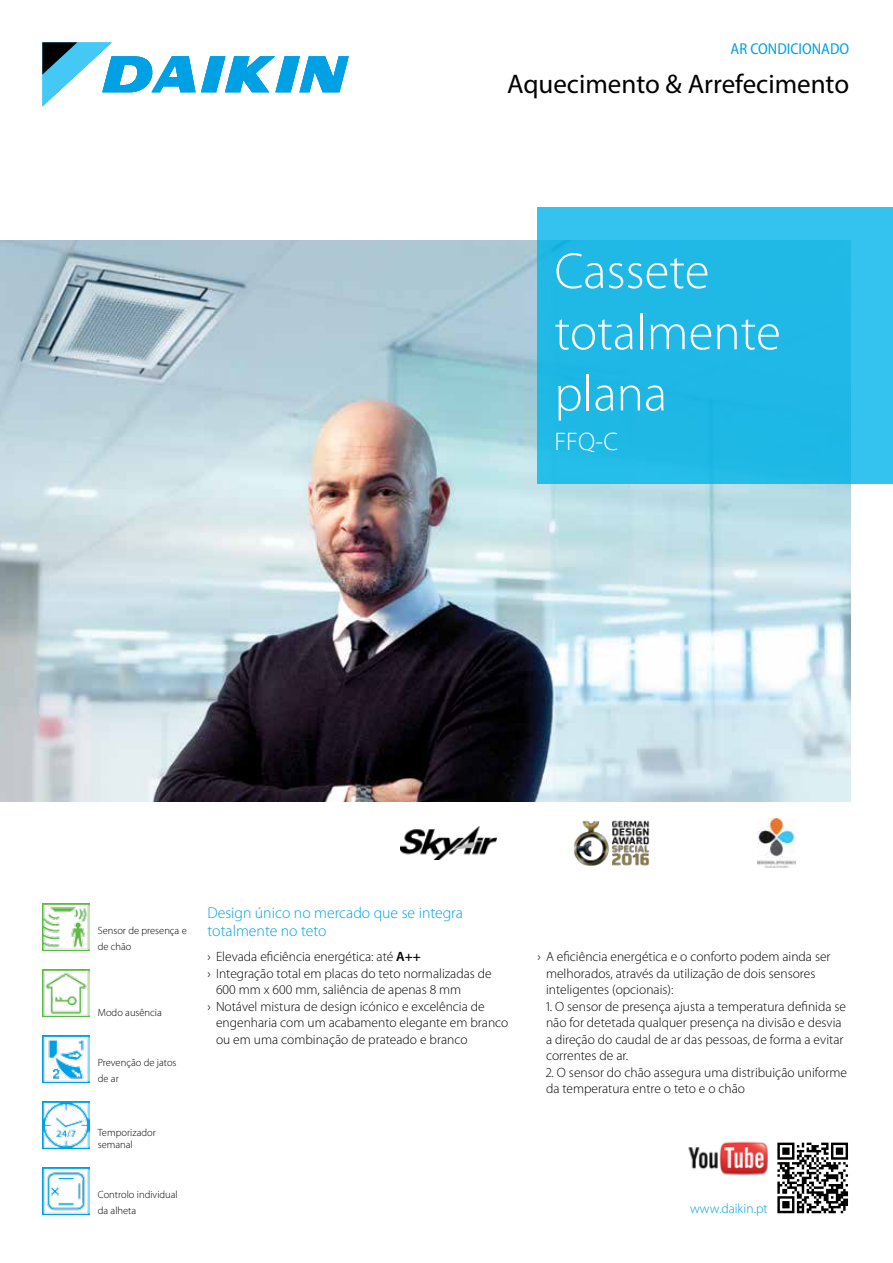
<style>
.page{position:relative;width:893px;height:1263px;background:#fff}
.page>*{position:absolute;margin:0;border:0;box-sizing:border-box;transform-origin:0 0}
.t1{font:300 51px/61.2px "Myriad Pro";color:#fff}
.t2{font:27px "Myriad Pro";color:#000}
.t3{font:300 25.5px "Myriad Pro";color:#fff}
.t4{font:300 15.75px/18px "Myriad Pro";color:#00a1e4}
.t5{font:semi-condensed 15.75px "Myriad Pro";color:#00a1e4}
.t6{font:300 13.5px/16.5px "Myriad Pro";color:#000}
.t7{font:300 13.5px "Myriad Pro";color:#00a1e4}
.t8{font:300 10.5px/16.5px "Myriad Pro";color:#000}
.s1{font-weight:600}
</style>
<div class="page">
<svg style="left:43px;top:43px;width:306px;height:63px"></svg>
<img style="left:573px;top:820px;width:77px;height:46px">
<img style="left:400px;top:826px;width:96px;height:33px">
<img style="left:43px;top:1167px;width:46px;height:47px">
<img style="left:43px;top:1035px;width:46px;height:47px">
<img style="left:43px;top:969px;width:46px;height:47px">
<img style="left:43px;top:903px;width:46px;height:47px">
<img style="left:0;top:241px;width:850px;height:561px">
<svg style="left:537px;top:208px;width:356px;height:276px;background:#23bae7"></svg>
<img style="left:757px;top:818px;width:39px;height:50px">
<svg style="left:777px;top:1142px;width:71px;height:71px"></svg>
<img style="left:43px;top:1101px;width:46px;height:47px">
<img style="left:688px;top:1141px;width:80px;height:35px">
<p class="t5" style="left:731px;top:41px;width:120px">AR CONDICIONADO</p>
<h2 class="t2" style="left:507px;top:67px;width:343px">Aquecimento &amp; Arrefecimento</h2>
<h1 class="t1" style="left:554px;top:240px;width:228px">Cassete totalmente plana</h1>
<h3 class="t3" style="left:554px;top:426px;width:65px">FFQ-C</h3>
<p class="t8" style="left:98px;top:922px;width:90px">Sensor de presença e de chão</p>
<p class="t8" style="left:98px;top:1004px;width:66px">Modo ausência</p>
<p class="t8" style="left:98px;top:1054px;width:80px">Prevenção de jatos de ar</p>
<p class="t8" style="left:98px;top:1126px;width:60px;line-height:12.6px">Temporizador semanal</p>
<p class="t8" style="left:98px;top:1186px;width:82px">Controlo individual da alheta</p>
<p class="t4" style="left:207px;top:904px;width:257px">Design único no mercado que se integra totalmente no teto</p>
<p class="t6" style="left:207px;top:948px;width:215px">› Elevada eficiência energética: até <span class="s1">A++</span></p>
<p class="t6" style="left:207px;top:965px;width:286px">› Integração total em placas do teto normalizadas de</p>
<p class="t6" style="left:216px;top:981px;width:247px">600 mm x 600 mm, saliência de apenas 8 mm</p>
<p class="t6" style="left:207px;top:998px;width:279px">› Notável mistura de design icónico e excelência de</p>
<p class="t6" style="left:216px;top:1014px;width:294px">engenharia com um acabamento elegante em branco</p>
<p class="t6" style="left:216px;top:1031px;width:253px">ou em uma combinação de prateado e branco</p>
<p class="t6" style="left:546px;top:948px;width:286px;text-indent:-9px">› A eficiência energética e o conforto podem ainda ser melhorados, através da utilização de dois sensores inteligentes (opcionais):</p>
<p class="t6" style="left:546px;top:998px;width:302px">1. O sensor de presença ajusta a temperatura definida se não for detetada qualquer presença na divisão e desvia a direção do caudal de ar das pessoas, de forma a evitar correntes de ar.</p>
<p class="t6" style="left:546px;top:1064px;width:303px">2. O sensor do chão assegura uma distribuição uniforme da temperatura entre o teto e o chão</p>
<p class="t7" style="left:690px;top:1200px;width:79px">www.daikin.pt</p>
</div>
